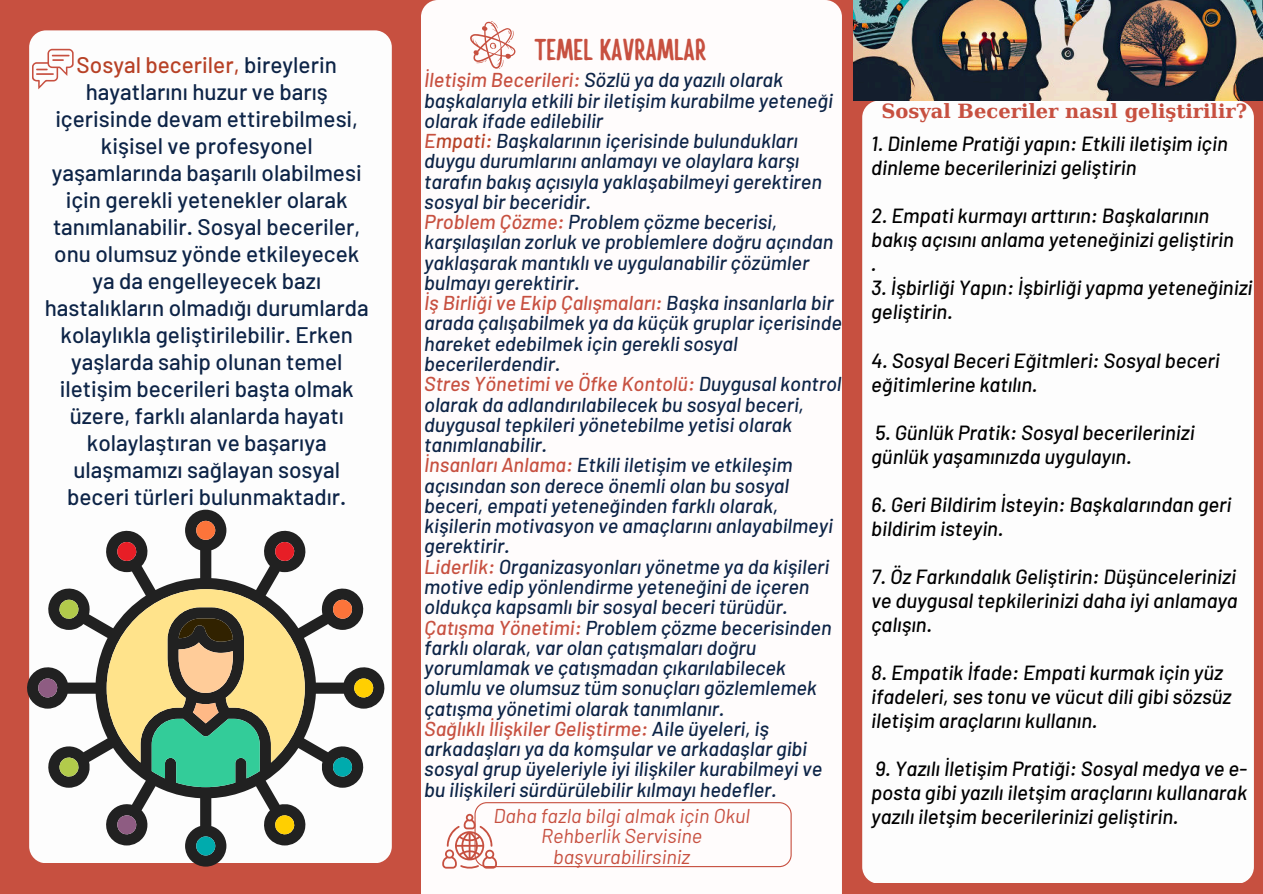
<style>
.page{position:relative;width:1263px;height:894px;background:#fff}
.page>*{position:absolute;margin:0;border:0;box-sizing:border-box;transform-origin:0 0}
.t1{font:30px "Handy Casual Condensed";color:#c75040}
.t2{font:500 22.5px/27px "Barlow";color:#0d2447;text-align:center}
.t3{font:italic 500 20.4px/24px "Barlow";color:#000}
.t4{font:italic 500 20.1px/20.2px "Barlow";color:#0d2447}
.t5{font:italic 19.95px/20.2px "Barlow";color:#c75040;text-align:center}
.t6{font:700 19.5px "DejaVu Serif";color:#c75040}
.s1{color:#b74126}
.s2{color:#c75040}
</style>
<div class="page">
<div style="left:0;top:0;width:1263px;height:893px;background:#c75040"></div>
<div style="left:862px;top:101px;width:392px;height:781px;background:#fdfdfd;border-radius:17px"></div>
<div style="left:29px;top:30px;width:363px;height:832px;background:#fdfdfd;border-radius:17px"></div>
<div style="left:421px;top:0;width:421px;height:893px;background:#fffcfc"></div>
<svg style="left:470px;top:21px;width:46px;height:48px"></svg>
<svg style="left:32px;top:49px;width:42px;height:40px"></svg>
<svg style="left:442px;top:801px;width:350px;height:67px"></svg>
<svg style="left:27px;top:509px;width:360px;height:357px"></svg>
<svg style="left:354px;top:678px;width:21px;height:20px"></svg>
<svg style="left:332px;top:599px;width:20px;height:21px"></svg>
<svg style="left:333px;top:757px;width:20px;height:19px"></svg>
<svg style="left:58px;top:756px;width:21px;height:20px"></svg>
<svg style="left:38px;top:678px;width:20px;height:20px"></svg>
<svg style="left:59px;top:599px;width:21px;height:20px"></svg>
<svg style="left:116px;top:542px;width:21px;height:20px"></svg>
<div style="left:196px;top:520px;width:19px;height:19px;background:#fc743a;border-radius:50%"></div>
<svg style="left:275px;top:542px;width:20px;height:19px"></svg>
<svg style="left:107px;top:589px;width:198px;height:198px"></svg>
<svg style="left:275px;top:813px;width:20px;height:22px"></svg>
<div style="left:196px;top:836px;width:19px;height:19px;background:#00abad;border-radius:50%"></div>
<svg style="left:116px;top:813px;width:22px;height:22px"></svg>
<img style="left:854px;top:0;width:409px;height:100px">
<p class="t2" style="left:45px;top:51px;width:325px"><span class="s1">Sosyal beceriler,</span> bireylerin hayatlarını huzur ve barış içerisinde devam ettirebilmesi, kişisel ve profesyonel yaşamlarında başarılı olabilmesi için gerekli yetenekler olarak tanımlanabilir. Sosyal beceriler, onu olumsuz yönde etkileyecek ya da engelleyecek bazı hastalıkların olmadığı durumlarda kolaylıkla geliştirilebilir. Erken yaşlarda sahip olunan temel iletişim becerileri başta olmak üzere, farklı alanlarda hayatı kolaylaştıran ve başarıya ulaşmamızı sağlayan sosyal beceri türleri bulunmaktadır.</p>
<h1 class="t1" style="left:534px;top:31px;width:173px">TEMEL KAVRAMLAR</h1>
<p class="t4" style="left:424px;top:69px;width:419px"><span class="s2">İletişim Becerileri:</span> Sözlü ya da yazılı olarak başkalarıyla etkili bir iletişim kurabilme yeteneği olarak ifade edilebilir<br><span class="s2">E</span><span class="s1">mpati:</span> Başkalarının içerisinde bulundukları duygu durumlarını anlamayı ve olaylara karşı tarafın bakış açısıyla yaklaşabilmeyi gerektiren sosyal bir beceridir.<br><span class="s2">Problem Çözme:</span> Problem çözme becerisi, karşılaşılan zorluk ve problemlere doğru açından yaklaşarak mantıklı ve uygulanabilir çözümler bulmayı gerektirir.<br><span class="s2">İş Birliği ve Ekip Çalışmaları:</span> Başka insanlarla bir arada çalışabilmek ya da küçük gruplar içerisinde hareket edebilmek için gerekli sosyal becerilerdendir.<br><span class="s2">Stres Yönetimi ve Öfke Kontolü:</span> Duygusal kontrol olarak da adlandırılabilecek bu sosyal beceri, duygusal tepkileri yönetebilme yetisi olarak tanımlanabilir.<br><span class="s2">İnsanları Anlama:</span> Etkili iletişim ve etkileşim açısından son derece önemli olan bu sosyal beceri, empati yeteneğinden farklı olarak, kişilerin motivasyon ve amaçlarını anlayabilmeyi gerektirir.<br><span class="s2">Liderlik:</span> Organizasyonları yönetme ya da kişileri motive edip yönlendirme yeteneğini de içeren oldukça kapsamlı bir sosyal beceri türüdür.<br><span class="s2">Çatışma Yönetimi:</span> Problem çözme becerisinden farklı olarak, var olan çatışmaları doğru yorumlamak ve çatışmadan çıkarılabilecek olumlu ve olumsuz tüm sonuçları gözlemlemek çatışma yönetimi olarak tanımlanır.<br><span class="s2">Sağlıklı İlişkiler Geliştirme:</span> Aile üyeleri, iş arkadaşları ya da komşular ve arkadaşlar gibi sosyal grup üyeleriyle iyi ilişkiler kurabilmeyi ve bu ilişkileri sürdürülebilir kılmayı hedefler.</p>
<p class="t5" style="left:493px;top:804px;width:258px">Daha fazla bilgi almak için Okul<br>Rehberlik Servisine başvurabilirsiniz</p>
<p class="t6" style="left:881px;top:95px;width:367px">Sosyal Beceriler nasıl geliştirilir?</p>
<p class="t3" style="left:871px;top:131px;width:358px">1. Dinleme Pratiği yapın: Etkili iletişim için dinleme becerilerinizi geliştirin</p>
<p class="t3" style="left:871px;top:203px;width:364px">2. Empati kurmayı arttırın: Başkalarının bakış açısını anlama yeteneğinizi geliştirin .</p>
<p class="t3" style="left:871px;top:275px;width:383px">3. İşbirliği Yapın: İşbirliği yapma yeteneğinizi geliştirin.</p>
<p class="t3" style="left:871px;top:348px;width:350px">4. Sosyal Beceri Eğitmleri: Sosyal beceri eğitimlerine katılın.</p>
<p class="t3" style="left:871px;top:420px;width:325px">5. Günlük Pratik: Sosyal becerilerinizi günlük yaşamınızda uygulayın.</p>
<p class="t3" style="left:871px;top:492px;width:362px">6. Geri Bildirim İsteyin: Başkalarından geri bildirim isteyin.</p>
<p class="t3" style="left:871px;top:564px;width:368px;text-align:justify">7. Öz Farkındalık Geliştirin: Düşüncelerinizi ve duygusal tepkilerinizi daha iyi anlamaya çalışın.</p>
<p class="t3" style="left:871px;top:660px;width:362px">8. Empatik İfade: Empati kurmak için yüz ifadeleri, ses tonu ve vücut dili gibi sözsüz iletişim araçlarını kullanın.</p>
<p class="t3" style="left:871px;top:756px;width:378px;text-align:justify">9. Yazılı İletişim Pratiği: Sosyal medya ve e&shy;posta gibi yazılı iletşim araçlarını kullanarak yazılı iletşim becerilerinizi geliştirin.</p>
</div>
